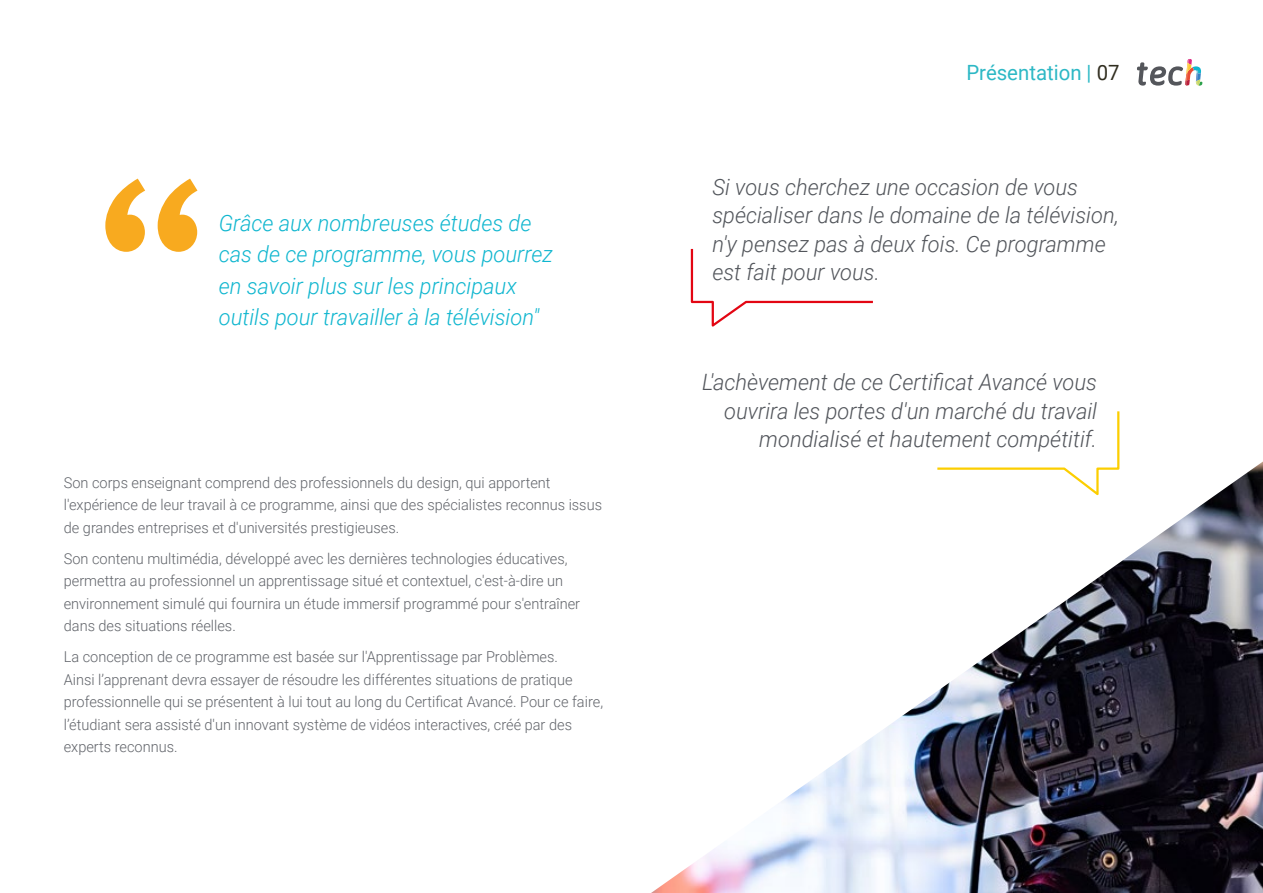
<style>
.page{position:relative;width:1263px;height:893px;background:#fff}
.page>*{position:absolute;margin:0;border:0;box-sizing:border-box;transform-origin:0 0}
.t1{font:italic 300 22.5px/28.5px "Roboto";color:#52555b}
.t2{font:italic 300 22.5px/31.5px "Roboto";color:#0fb6cf}
.t3{font:21px "Roboto";color:#2db8c5}
.t4{font:300 15px/22.5px "Roboto";color:#61646a}
.s1{color:#312e20}
</style>
<div class="page">
<svg style="left:105px;top:179px;width:92px;height:73px"></svg>
<svg style="left:690px;top:248px;width:183px;height:79px"></svg>
<img style="left:651px;top:461px;width:612px;height:432px">
<svg style="left:935px;top:411px;width:185px;height:88px"></svg>
<svg style="left:1137px;top:59px;width:65px;height:27px"></svg>
<h1 class="t2" style="left:219px;top:206px;width:336px">Grâce aux nombreuses études de cas de ce programme, vous pourrez en savoir plus sur les principaux outils pour travailler à la télévision"</h1>
<p class="t4" style="left:64px;top:470px;width:540px">Son corps enseignant comprend des professionnels du design, qui apportent l'expérience de leur travail à ce programme, ainsi que des spécialistes reconnus issus de grandes entreprises et d'universités prestigieuses.</p>
<p class="t4" style="left:64px;top:546px;width:518px">Son contenu multimédia, développé avec les dernières technologies éducatives, permettra au professionnel un apprentissage situé et contextuel, c'est-à-dire un environnement simulé qui fournira un étude immersif programmé pour s'entraîner dans des situations réelles.</p>
<p class="t4" style="left:64px;top:645px;width:541px">La conception de ce programme est basée sur l'Apprentissage par Problèmes.<br>Ainsi l’apprenant devra essayer de résoudre les différentes situations de pratique professionnelle qui se présentent à lui tout au long du Certificat Avancé. Pour ce faire, l’étudiant sera assisté d'un innovant système de vidéos interactives, créé par des experts reconnus.</p>
<h2 class="t3" style="left:966px;top:57px;width:155px">Présentation | <span class="s1">07</span></h2>
<h1 class="t1" style="left:712px;top:172px;width:408px">Si vous cherchez une occasion de vous spécialiser dans le domaine de la télévision, n'y pensez pas à deux fois. Ce programme est fait pour vous.</h1>
<h1 class="t1" style="left:702px;top:367px;width:396px;text-align:right">L'achèvement de ce Certificat Avancé vous ouvrira les portes d'un marché du travail mondialisé et hautement compétitif.</h1>
</div>
